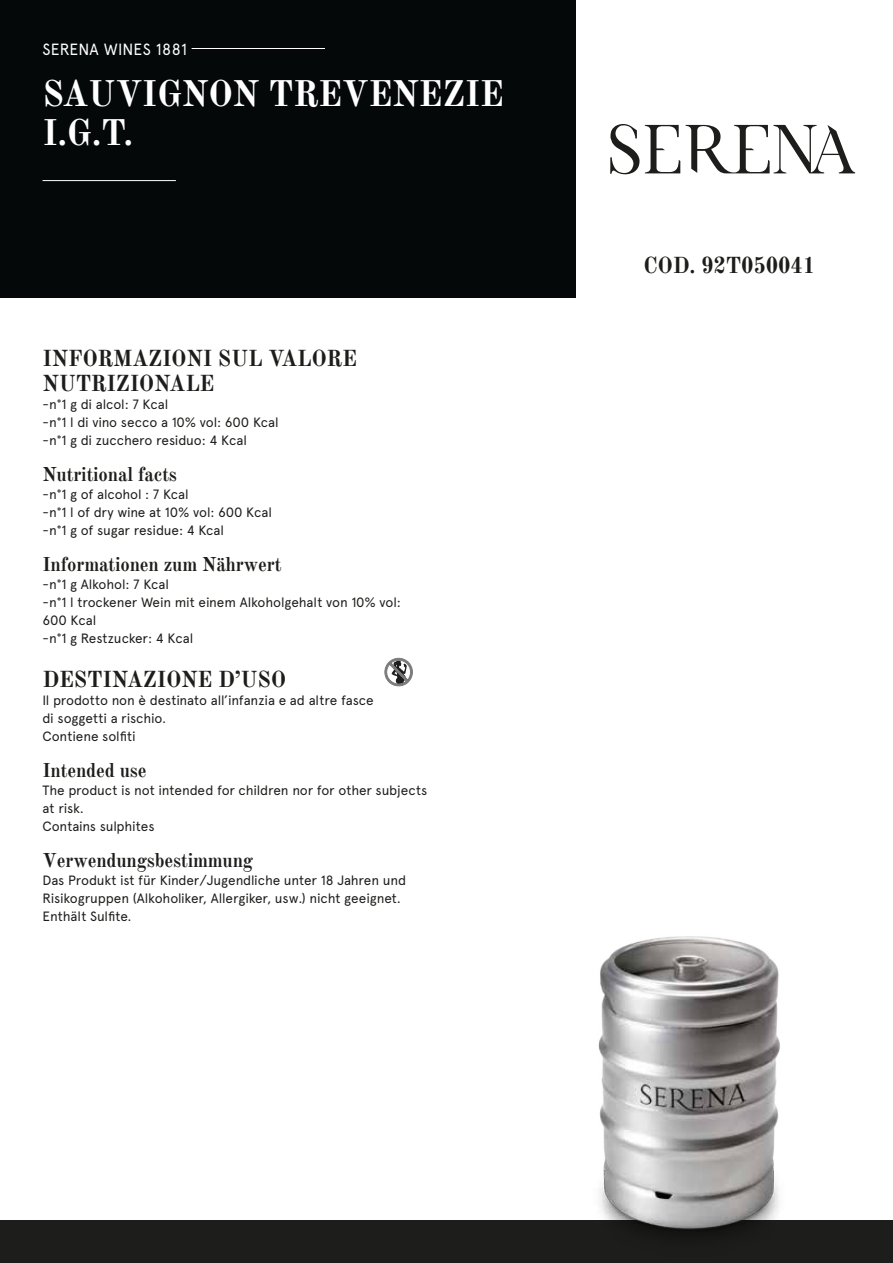
<style>
.page{position:relative;width:893px;height:1263px;background:#fff}
.page>*{position:absolute;margin:0;border:0;box-sizing:border-box;transform-origin:0 0}
.t1{font:700 36px/39px "Old Standard TT";letter-spacing:-.01em;color:#fff}
.t2{font:700 22.5px/25.5px "Old Standard TT";letter-spacing:-.01em;color:#1d1d1b;scale:.96 1}
.t3{font:700 19.5px "Old Standard TT";letter-spacing:-.01em;color:#1d1d1b;scale:.96 1}
.t4{font:16.2px "Apercu Pro";letter-spacing:.005em;color:#fff;scale:.96 1}
.t5{font:13.5px/18px "Apercu Pro";letter-spacing:-.01em;color:#1d1d1b}
</style>
<div class="page">
<div style="left:0;top:1220px;width:893px;height:43px;background:#1d1d1b"></div>
<div style="left:0;top:0;width:575px;height:298px;background:#040808"></div>
<hr style="left:192px;top:48px;width:133px;height:1px;background:#fff">
<hr style="left:43px;top:180px;width:133px;height:1px;background:#fff">
<svg style="left:385px;top:658px;width:27px;height:28px"></svg>
<svg style="left:610px;top:124px;width:29px;height:50px"></svg>
<svg style="left:645px;top:125px;width:35px;height:48px"></svg>
<svg style="left:686px;top:124px;width:169px;height:49px"></svg>
<img style="left:598px;top:936px;width:182px;height:296px">
<p class="t4" style="left:43px;top:37px;width:152px">SERENA WINES 1881</p>
<h1 class="t1" style="left:43px;top:74px;width:463px">SAUVIGNON TREVENEZIE<br>I.G.T.</h1>
<h2 class="t2" style="left:43px;top:346px;width:329px">INFORMAZIONI SUL VALORE<br>NUTRIZIONALE</h2>
<p class="t5" style="left:43px;top:395px;width:238px">-n°1 g di alcol: 7 Kcal<br>-n°1 l di vino secco a 10% vol: 600 Kcal -n°1 g di zucchero residuo: 4 Kcal</p>
<h3 class="t3" style="left:43px;top:463px;width:142px">Nutritional facts</h3>
<p class="t5" style="left:43px;top:485px;width:231px">-n°1 g of alcohol : 7 Kcal<br>-n°1 l of dry wine at 10% vol: 600 Kcal -n°1 g of sugar residue: 4 Kcal</p>
<h3 class="t3" style="left:43px;top:553px;width:251px">Informationen zum Nährwert</h3>
<p class="t5" style="left:43px;top:575px;width:360px">-n°1 g Alkohol: 7 Kcal<br>-n°1 l trockener Wein mit einem Alkoholgehalt von 10% vol:<br>600 Kcal<br>-n°1 g Restzucker: 4 Kcal</p>
<h2 class="t2" style="left:43px;top:667px;width:255px">DESTINAZIONE D’USO</h2>
<p class="t5" style="left:43px;top:690px;width:333px">Il prodotto non è destinato all’infanzia e ad altre fasce di soggetti a rischio.<br>Contiene solfiti</p>
<h3 class="t3" style="left:43px;top:758px;width:110px">Intended use</h3>
<p class="t5" style="left:43px;top:780px;width:386px">The product is not intended for children nor for other subjects at risk.<br>Contains sulphites</p>
<h3 class="t3" style="left:43px;top:848px;width:221px">Verwendungsbestimmung</h3>
<p class="t5" style="left:43px;top:870px;width:365px">Das Produkt ist für Kinder/Jugendliche unter 18 Jahren und<br>Risikogruppen (Alkoholiker, Allergiker, usw.) nicht geeignet.<br>Enthält Sulfite.</p>
<h2 class="t2" style="left:644px;top:253px;width:180px">COD. 92T050041</h2>
</div>
